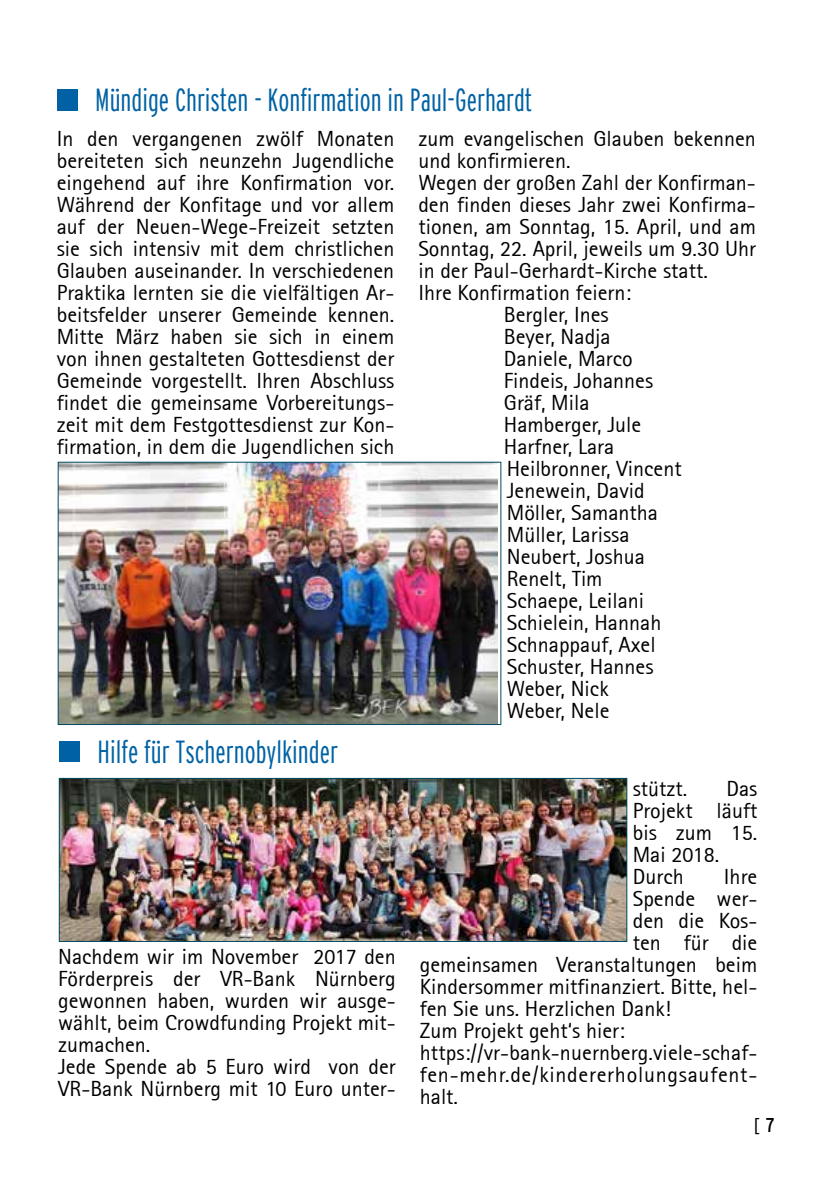
<style>
.page{position:relative;width:840px;height:1191px;background:#fff}
.page>*{position:absolute;margin:0;border:0;box-sizing:border-box;transform-origin:0 0}
.t1{font:300 extra-condensed 32px "Interstate";color:#0062a4}
.t2{font:22px/22px "Rotis Sans Serif 55";color:#000}
.t3{font:22px "Rotis Sans Serif 55";letter-spacing:.035em;color:#000}
.t4{font:300 20px "Interstate";color:#000}
.s1{font-weight:400;font-stretch:condensed}
</style>
<div class="page">
<div style="left:57px;top:89px;width:20px;height:22px;background:#0062a4"></div>
<div style="left:59px;top:741px;width:21px;height:20px;background:#0062a4"></div>
<img style="left:61px;top:780px;width:563px;height:159px">
<div style="left:59px;top:778px;width:567px;height:163px;border:1px solid #004a61"></div>
<img style="left:60px;top:464px;width:437px;height:259px">
<div style="left:58px;top:462px;width:443px;height:263px;border:1px solid #004a61"></div>
<h1 class="t1" style="left:95px;top:82px;width:438px">Mündige Christen - Konfirmation in Paul-Gerhardt</h1>
<p class="t2" style="left:57px;top:128px;width:339px;text-align:justify">In den vergangenen zwölf Monaten bereiteten sich neunzehn Jugendliche eingehend auf ihre Konfirmation vor.<br>Während der Konfitage und vor allem auf der Neuen-Wege-Freizeit setzten sie sich intensiv mit dem christlichen Glauben auseinander. In verschiedenen Praktika lernten sie die vielfältigen Ar&shy;beitsfelder unserer Gemeinde kennen.<br>Mitte März haben sie sich in einem von ihnen gestalteten Gottesdienst der Gemeinde vorgestellt. Ihren Abschluss findet die gemeinsame Vorbereitungs&shy;zeit mit dem Festgottesdienst zur Kon&shy;firmation, in dem die Jugendlichen sich</p>
<p class="t2" style="left:418px;top:128px;width:339px">zum evangelischen Glauben bekennen</p>
<p class="t2" style="left:418px;top:150px;width:153px">und konfirmieren.</p>
<p class="t2" style="left:418px;top:172px;width:339px">Wegen der großen Zahl der Konfirman-</p>
<p class="t2" style="left:418px;top:194px;width:339px">den finden dieses Jahr zwei Konfirma-</p>
<p class="t2" style="left:418px;top:216px;width:339px">tionen, am Sonntag, 15. April, und am</p>
<p class="t2" style="left:418px;top:238px;width:339px">Sonntag, 22. April, jeweils um 9.30 Uhr</p>
<p class="t2" style="left:418px;top:260px;width:291px">in der Paul-Gerhardt-Kirche statt.</p>
<p class="t2" style="left:418px;top:282px;width:214px">Ihre Konfirmation feiern:</p>
<p class="t2" style="left:503px;top:304px;width:106px">Bergler, Ines</p>
<p class="t2" style="left:503px;top:326px;width:108px">Beyer, Nadja</p>
<p class="t2" style="left:503px;top:348px;width:130px">Daniele, Marco</p>
<p class="t2" style="left:503px;top:370px;width:151px">Findeis, Johannes</p>
<p class="t2" style="left:503px;top:392px;width:87px">Gräf, Mila</p>
<p class="t2" style="left:503px;top:414px;width:139px">Hamberger, Jule</p>
<p class="t2" style="left:503px;top:436px;width:112px">Harfner, Lara</p>
<p class="t2" style="left:506px;top:458px;width:176px">Heilbronner, Vincent</p>
<p class="t2" style="left:506px;top:480px;width:139px">Jenewein, David</p>
<p class="t2" style="left:506px;top:502px;width:153px">Möller, Samantha</p>
<p class="t2" style="left:506px;top:524px;width:124px">Müller, Larissa</p>
<p class="t2" style="left:506px;top:546px;width:140px">Neubert, Joshua</p>
<p class="t2" style="left:506px;top:568px;width:97px">Renelt, Tim</p>
<p class="t2" style="left:506px;top:590px;width:139px">Schaepe, Leilani</p>
<p class="t2" style="left:506px;top:612px;width:156px">Schielein, Hannah</p>
<p class="t2" style="left:506px;top:634px;width:150px">Schnappauf, Axel</p>
<p class="t2" style="left:506px;top:656px;width:148px">Schuster, Hannes</p>
<p class="t2" style="left:506px;top:678px;width:103px">Weber, Nick</p>
<p class="t2" style="left:506px;top:700px;width:104px">Weber, Nele</p>
<h1 class="t1" style="left:97px;top:734px;width:242px">Hilfe für Tschernobylkinder</h1>
<p class="t2" style="left:58px;top:945px;width:339px">Nachdem wir im November 2017 den<br>Förderpreis der VR-Bank Nürnberg gewonnen haben, wurden wir ausge&shy;wählt, beim Crowdfunding Projekt mit&shy;zumachen.<br>Jede Spende ab 5 Euro wird von der<br>VR-Bank Nürnberg mit 10 Euro unter-</p>
<p class="t2" style="left:632px;top:777px;width:126px;text-indent:94px">Das<br>Projekt läuft bis zum 15.<br>Mai 2018.<br>Durch</p>
<p class="t2" style="left:632px;top:777px;width:56px">stützt.</p>
<p class="t2" style="left:723px;top:865px;width:35px">Ihre</p>
<p class="t2" style="left:632px;top:887px;width:126px">Spende wer-</p>
<p class="t2" style="left:632px;top:909px;width:126px">den die Kos-</p>
<p class="t2" style="left:632px;top:931px;width:126px">ten für die</p>
<p class="t2" style="left:419px;top:953px;width:339px">gemeinsamen Veranstaltungen beim</p>
<p class="t2" style="left:419px;top:975px;width:339px">Kindersommer mitfinanziert. Bitte, hel-</p>
<p class="t2" style="left:419px;top:997px;width:252px">fen Sie uns. Herzlichen Dank!</p>
<p class="t2" style="left:419px;top:1019px;width:206px">Zum Projekt geht‘s hier:</p>
<p class="t2" style="left:419px;top:1041px;width:339px">https://vr-bank-nuernberg.viele-schaf-</p>
<p class="t3" style="left:419px;top:1061px;width:339px">fen-mehr.de/kindererholungsaufent-</p>
<p class="t2" style="left:419px;top:1085px;width:40px">halt.</p>
<p class="t4" style="left:753px;top:1113px;width:23px">[ <span class="s1">7</span></p>
</div>
